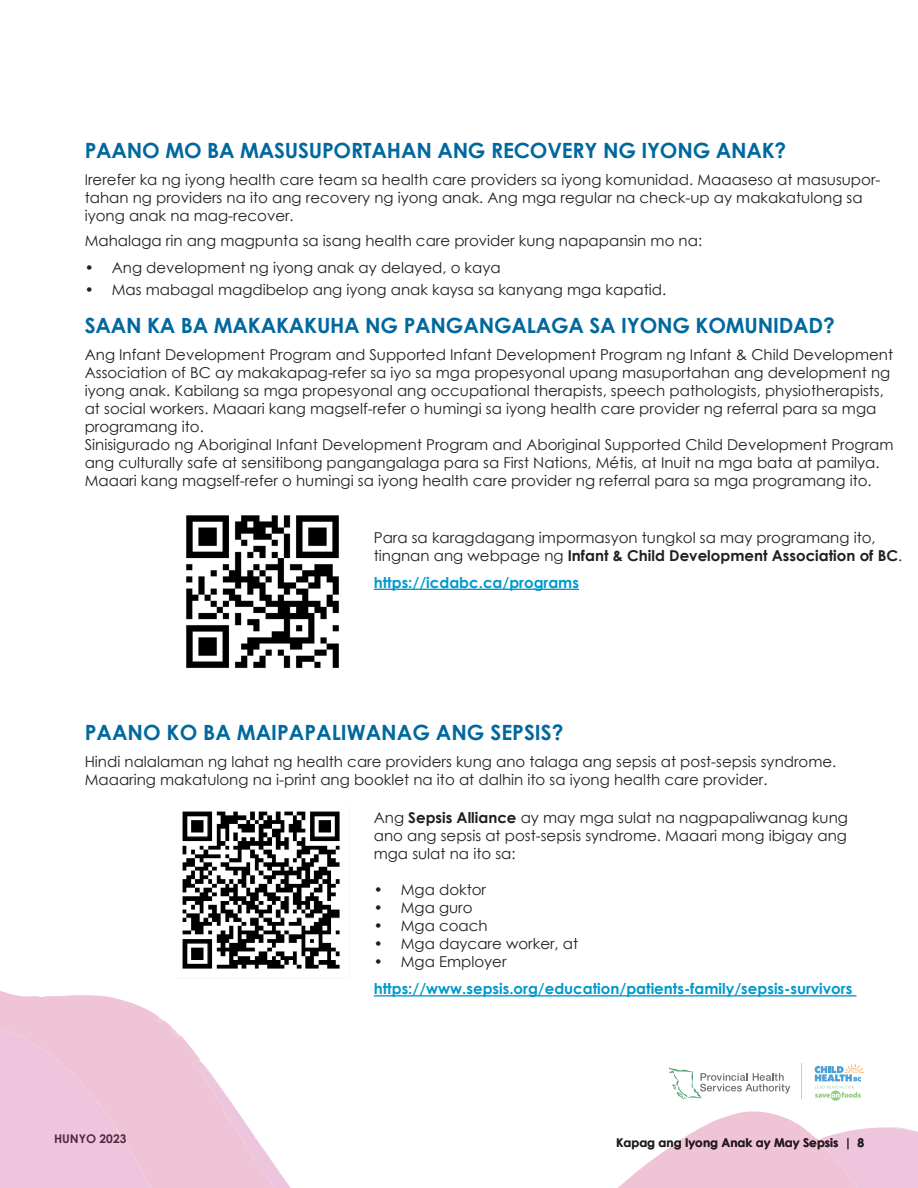
<style>
.page{position:relative;width:918px;height:1188px;background:#fff}
.page>*{position:absolute;margin:0;border:0;box-sizing:border-box;transform-origin:0 0}
.t1{font:700 21px "Century Gothic";letter-spacing:-.01em;color:#00689f}
.t2{font:15px/18px "Century Gothic";color:#231f20}
.t3{font:700 15px "Century Gothic";color:#09c}
.t4{font:700 12px "Century Gothic";color:#231f20}
.s1{font-weight:700}
</style>
<div class="page">
<svg style="left:0;top:991px;width:864px;height:197px"></svg>
<svg style="left:157px;top:1018px;width:6px;height:5px"></svg>
<svg style="left:172px;top:1027px;width:8px;height:12px"></svg>
<div style="left:820px;top:1127px;width:98px;height:61px;background:#edc6de"></div>
<svg style="left:193px;top:1060px;width:227px;height:128px"></svg>
<hr style="left:374px;top:589px;width:205px;height:1px;background:#09c">
<img style="left:186px;top:515px;width:153px;height:153px">
<img style="left:182px;top:811px;width:158px;height:158px">
<hr style="left:374px;top:995px;width:482px;height:2px;background:#09c">
<p class="t1" style="left:85px;top:135px;width:703px">PAANO MO BA MASUSUPORTAHAN ANG RECOVERY NG IYONG ANAK?</p>
<p class="t2" style="left:85px;top:171px;width:797px">Irerefer ka ng iyong health care team sa health care providers sa iyong komunidad. Maaaseso at masusupor&shy;tahan ng providers na ito ang recovery ng iyong anak. Ang mga regular na check-up ay makakatulong sa iyong anak na mag-recover.</p>
<p class="t2" style="left:85px;top:232px;width:619px">Mahalaga rin ang magpunta sa isang health care provider kung napapansin mo na:</p>
<p class="t2" style="left:85px;top:259px;width:417px">• Ang development ng iyong anak ay delayed, o kaya</p>
<p class="t2" style="left:85px;top:280px;width:583px">• Mas mabagal magdibelop ang iyong anak kaysa sa kanyang mga kapatid.</p>
<p class="t1" style="left:85px;top:310px;width:752px">SAAN KA BA MAKAKAKUHA NG PANGANGALAGA SA IYONG KOMUNIDAD?</p>
<p class="t2" style="left:85px;top:346px;width:810px">Ang Infant Development Program and Supported Infant Development Program ng Infant &amp; Child Development Association of BC ay makakapag-refer sa iyo sa mga propesyonal upang masuportahan ang development ng iyong anak. Kabilang sa mga propesyonal ang occupational therapists, speech pathologists, physiotherapists, at social workers. Maaari kang magself-refer o humingi sa iyong health care provider ng referral para sa mga programang ito.</p>
<p class="t2" style="left:85px;top:436px;width:810px">Sinisigurado ng Aboriginal Infant Development Program and Aboriginal Supported Child Development Program ang culturally safe at sensitibong pangangalaga para sa First Nations, Métis, at Inuit na mga bata at pamilya.</p>
<p class="t2" style="left:85px;top:472px;width:789px">Maaari kang magself-refer o humingi sa iyong health care provider ng referral para sa mga programang ito.</p>
<p class="t2" style="left:374px;top:528px;width:530px">Para sa karagdagang impormasyon tungkol sa may programang ito, tingnan ang webpage ng <span class="s1">Infant &amp; Child Development Association of BC</span>.</p>
<p class="t3" style="left:374px;top:571px;width:207px">https://icdabc.ca/programs</p>
<p class="t1" style="left:85px;top:716px;width:480px">PAANO KO BA MAIPAPALIWANAG ANG SEPSIS?</p>
<p class="t2" style="left:85px;top:752px;width:753px">Hindi nalalaman ng lahat ng health care providers kung ano talaga ang sepsis at post-sepsis syndrome.</p>
<p class="t2" style="left:85px;top:770px;width:684px">Maaaring makatulong na i-print ang booklet na ito at dalhin ito sa iyong health care provider.</p>
<p class="t2" style="left:374px;top:809px;width:476px;text-align:justify">Ang <span class="s1">Sepsis Alliance</span> ay may mga sulat na nagpapaliwanag kung ano ang sepsis at post-sepsis syndrome. Maaari mong ibigay ang mga sulat na ito sa:</p>
<p class="t2" style="left:374px;top:881px;width:114px">• Mga doktor</p>
<p class="t2" style="left:374px;top:899px;width:100px">• Mga guro</p>
<p class="t2" style="left:374px;top:917px;width:115px">• Mga coach</p>
<p class="t2" style="left:374px;top:935px;width:206px">• Mga daycare worker, at</p>
<p class="t2" style="left:374px;top:953px;width:134px">• Mga Employer</p>
<p class="t3" style="left:374px;top:978px;width:480px">https://www.sepsis.org/education/patients-family/sepsis-survivors</p>
<p class="t4" style="left:54px;top:1130px;width:74px">HUNYO 2023</p>
<p class="t4" style="left:616px;top:1133px;width:250px">Kapag ang Iyong Anak ay May Sepsis | 8</p>
</div>
